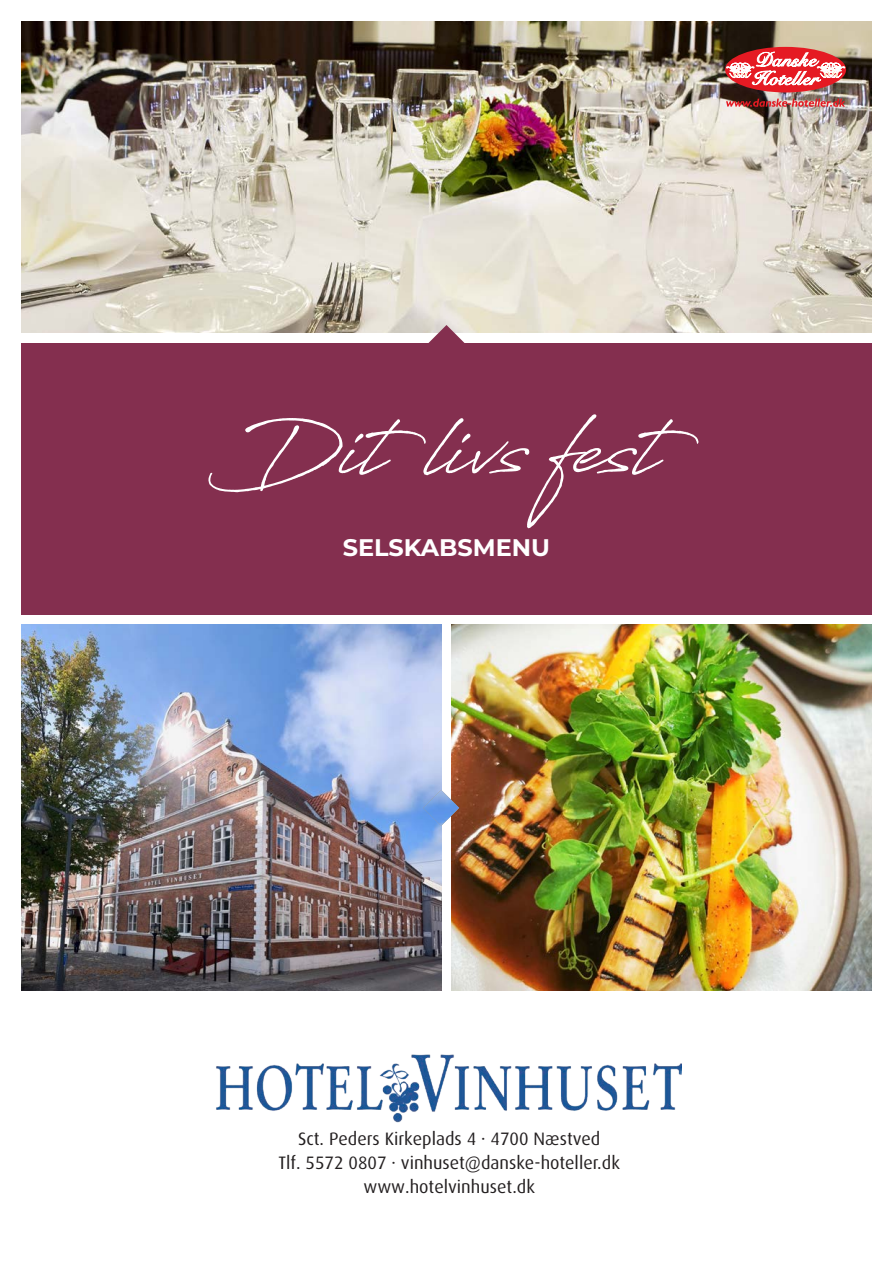
<style>
.page{position:relative;width:893px;height:1263px;background:#fff}
.page>*{position:absolute;margin:0;border:0;box-sizing:border-box;transform-origin:0 0}
.t1{font:85.05px "Antro Vectra Bolder";color:#fff}
.t2{font:700 24px "Montserrat";color:#fff}
.Trompet{font:18px "Dax Pro";color:#231f20}
</style>
<div class="page">
<img style="left:21px;top:21px;width:851px;height:311px">
<div style="left:21px;top:343px;width:851px;height:271px;background:#842f4f"></div>
<img style="left:21px;top:625px;width:420px;height:366px">
<img style="left:452px;top:625px;width:420px;height:366px">
<div style="left:725px;top:47px;width:121px;height:45px;background:#e51a23;border-radius:50%"></div>
<svg style="left:726px;top:52px;width:119px;height:33px"></svg>
<svg style="left:726px;top:99px;width:119px;height:8px"></svg>
<svg style="left:428px;top:325px;width:36px;height:18px"></svg>
<img style="left:423px;top:790px;width:36px;height:36px">
<img style="left:216px;top:1054px;width:466px;height:68px">
<p class="t1" style="left:218px;top:390px;width:485px">Ditlivs fest</p>
<p class="t2" style="left:343px;top:530px;width:209px">SELSKABSMENU</p>
<p class="Trompet" style="left:298px;top:1126px;width:304px">Sct. Peders Kirkeplads 4 · 4700 Næstved</p>
<p class="Trompet" style="left:278px;top:1150px;width:343px">Tlf. 5572 0807 · vinhuset@danske-hoteller.dk</p>
<p class="Trompet" style="left:364px;top:1174px;width:173px">www.hotelvinhuset.dk</p>
</div>
